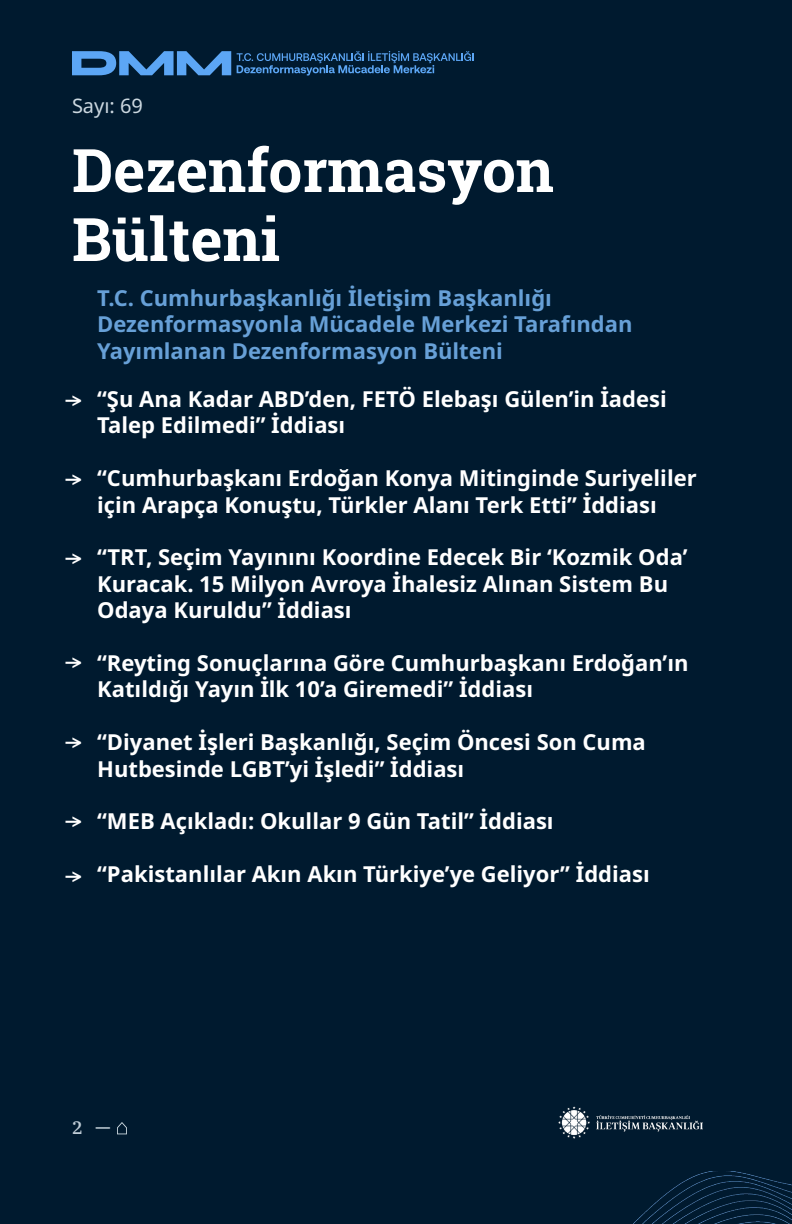
<style>
.page{position:relative;width:792px;height:1224px;background:#001a2f}
.page>*{position:absolute;margin:0;border:0;box-sizing:border-box;transform-origin:0 0}
.t1{font:700 60px/69px "Roboto Slab";color:#fff}
.t2{font:700 22px/26.4px "Noto Sans";color:#fff}
.t3{font:700 22px/26.4px "Noto Sans";color:#67a0d7}
.t4{font:20px "Noto Sans";color:#ccd8e0}
.t5{font:500 18px "IBM Plex Serif";color:#bfccd6}
.s1{font-size:20px;color:#ccd9e0}
</style>
<div class="page">
<img style="left:633px;top:1171px;width:159px;height:53px">
<img style="left:558px;top:1106px;width:144px;height:32px">
<svg style="left:117px;top:1122px;width:10px;height:12px"></svg>
<svg style="left:72px;top:51px;width:159px;height:24px"></svg>
<svg style="left:237px;top:51px;width:237px;height:24px"></svg>
<p class="t4" style="left:72px;top:92px;width:72px">Sayı: 69</p>
<p class="t1" style="left:72px;top:135px;width:483px">Dezenformasyon<br>Bülteni</p>
<p class="t3" style="left:97px;top:285px;width:537px">T.C. Cumhurbaşkanlığı İletişim Başkanlığı<br>Dezenformasyonla Mücadele Merkezi Tarafından<br>Yayımlanan Dezenformasyon Bülteni</p>
<p class="t2" style="left:97px;top:386px;width:571px">“Şu Ana Kadar ABD’den, FETÖ Elebaşı Gülen’in İadesi<br>Talep Edilmedi” İddiası</p>
<p class="t2" style="left:97px;top:466px;width:601px">“Cumhurbaşkanı Erdoğan Konya Mitinginde Suriyeliler için Arapça Konuştu, Türkler Alanı Terk Etti” İddiası</p>
<p class="t2" style="left:97px;top:545px;width:592px">“TRT, Seçim Yayınını Koordine Edecek Bir ‘Kozmik Oda’<br>Kuracak. 15 Milyon Avroya İhalesiz Alınan Sistem Bu<br>Odaya Kuruldu” İddiası</p>
<p class="t2" style="left:97px;top:650px;width:593px">“Reyting Sonuçlarına Göre Cumhurbaşkanı Erdoğan’ın<br>Katıldığı Yayın İlk 10’a Giremedi” İddiası</p>
<p class="t2" style="left:97px;top:730px;width:550px">“Diyanet İşleri Başkanlığı, Seçim Öncesi Son Cuma<br>Hutbesinde LGBT’yi İşledi” İddiası</p>
<p class="t2" style="left:97px;top:809px;width:458px">“MEB Açıkladı: Okullar 9 Gün Tatil” İddiası</p>
<p class="t2" style="left:97px;top:862px;width:554px">“Pakistanlılar Akın Akın Türkiye’ye Geliyor” İddiası</p>
<p class="t5" style="left:72px;top:1114px;width:40px">2 <span class="s1">—</span></p>
</div>
